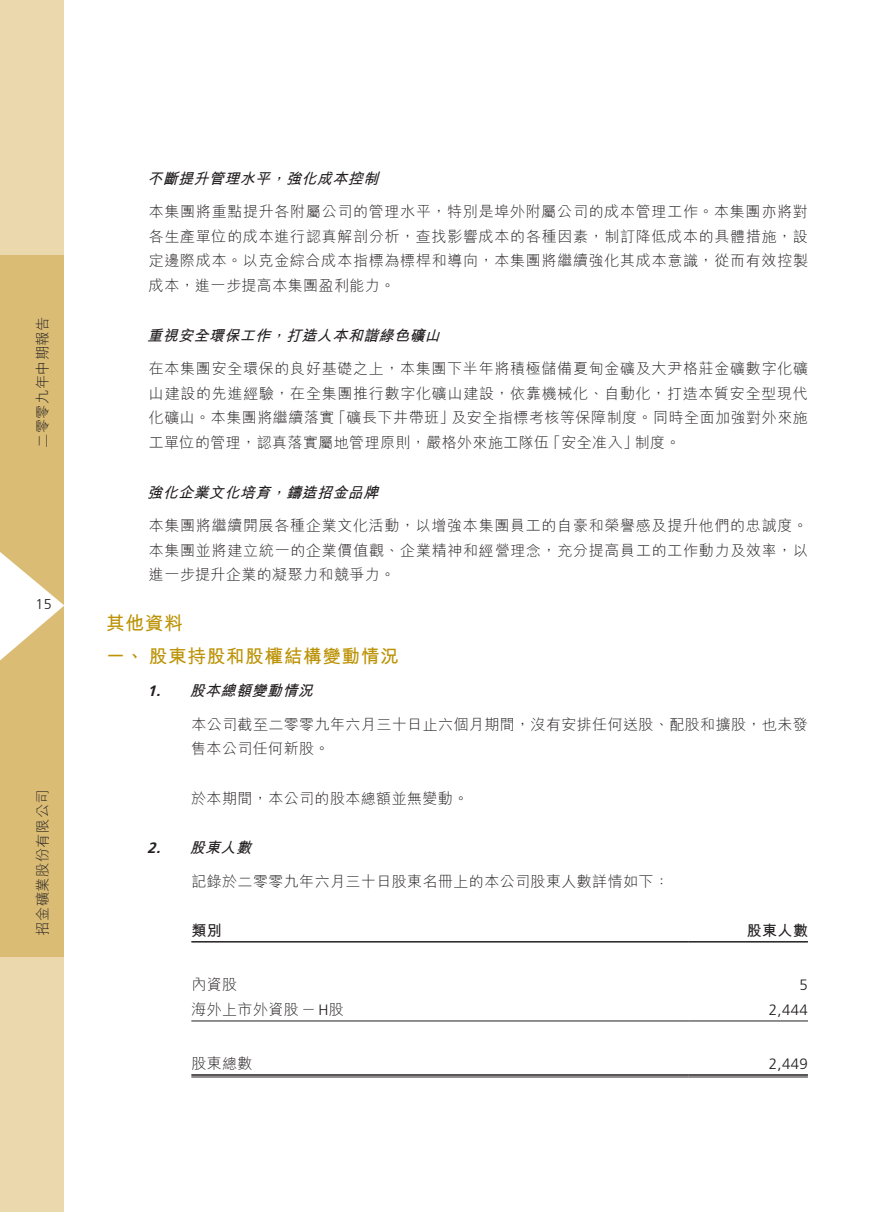
<style>
.page{position:relative;width:893px;height:1212px;background:#fff}
.page>*{position:absolute;margin:0;border:0;box-sizing:border-box;transform-origin:0 0}
.t1{font:700 18.75px/33.3px "M Hei HK";letter-spacing:.03em;color:#bc9306}
.t2{font:300 15px/24.8px "M Hei HK";letter-spacing:.035em;color:#231f20;text-align:justify}
.t3{font:italic 700 15px "M Hei HK";color:#231f20}
.t4{font:300 15px "Frutiger LT Std";letter-spacing:.03em;color:#231f20}
.t5{font:700 15px "M Hei HK";letter-spacing:.03em;color:#231f20}
.t6{font:italic 700 15px "Frutiger LT Std";color:#231f20}
.t7{font:300 14.25px "M Hei HK";letter-spacing:.03em;color:#231f20}
.t8{font:300 14.25px "Frutiger LT Std";color:#231f20}
.s1{font-family:"Frutiger LT Std"}
</style>
<div class="page">
<div style="left:0;top:0;width:64px;height:1212px;background:#ebd8ac"></div>
<div style="left:0;top:255px;width:64px;height:702px;background:#dabc75"></div>
<svg style="left:0;top:552px;width:64px;height:108px"></svg>
<hr style="left:191px;top:941px;width:498px;height:1px;background:#231f20">
<hr style="left:689px;top:941px;width:119px;height:1px;background:#231f20">
<hr style="left:191px;top:1020px;width:498px;height:1px;background:#231f20">
<hr style="left:689px;top:1020px;width:119px;height:1px;background:#231f20">
<hr style="left:191px;top:1074px;width:498px;height:2px;background:#231f20">
<hr style="left:191px;top:1077px;width:498px;height:1px;background:#231f20">
<hr style="left:689px;top:1074px;width:119px;height:2px;background:#231f20">
<hr style="left:689px;top:1077px;width:119px;height:1px;background:#231f20">
<p class="t7" style="left:33px;top:448px;width:133px;rotate:-90deg">二零零九年中期報告</p>
<p class="t8" style="left:35px;top:596px;width:18px">15</p>
<p class="t7" style="left:33px;top:935px;width:148px;rotate:-90deg">招金礦業股份有限公司</p>
<p class="t3" style="left:286px;top:167px;width:99px">強化成本控制</p>
<p class="t3" style="left:147px;top:167px;width:130px">不斷提升管理水平</p>
<p class="t2" style="left:149px;top:198px;width:661px">本集團將重點提升各附屬公司的管理水平，特別是埠外附屬公司的成本管理工作。本集團亦將對各生產單位的成本進行認真解剖分析，查找影響成本的各種因素，制訂降低成本的具體措施，設定邊際成本。以克金綜合成本指標為標桿和導向，本集團將繼續強化其成本意識，從而有效控製成本，進一步提高本集團盈利能力。</p>
<p class="t3" style="left:286px;top:324px;width:161px">打造人本和諧綠色礦山</p>
<p class="t3" style="left:271px;top:167px;width:22px">，</p>
<p class="t3" style="left:147px;top:324px;width:130px">重視安全環保工作</p>
<p class="t2" style="left:149px;top:355px;width:661px;text-align:right">在本集團安全環保的良好基礎之上，本集團下半年將積極儲備夏甸金礦及大尹格莊金礦數字化礦山建設的先進經驗，在全集團推行數字化礦山建設，依靠機械化、自動化，打造本質安全型現代及安全指標考核等保障制度。同時全面加強對外來施</p>
<p class="t3" style="left:271px;top:324px;width:22px">，</p>
<p class="t2" style="left:149px;top:405px;width:187px">化礦山。本集團將繼續落實</p>
<p class="t2" style="left:331px;top:405px;width:125px">「礦長下井帶班」</p>
<p class="t2" style="left:149px;top:430px;width:402px">工單位的管理，認真落實屬地管理原則，嚴格外來施工隊伍</p>
<p class="t3" style="left:286px;top:481px;width:99px">鑄造招金品牌</p>
<p class="t2" style="left:635px;top:430px;width:47px">制度。</p>
<p class="t2" style="left:546px;top:430px;width:94px">「安全准入」</p>
<p class="t3" style="left:147px;top:481px;width:130px">強化企業文化培育</p>
<p class="t2" style="left:149px;top:512px;width:661px">本集團將繼續開展各種企業文化活動，以增強本集團員工的自豪和榮譽感及提升他們的忠誠度。本集團並將建立統一的企業價值觀、企業精神和經營理念，充分提高員工的工作動力及效率，以進一步提升企業的凝聚力和競爭力。</p>
<p class="t1" style="left:106px;top:605px;width:294px">其他資料<br>一、股東持股和股權結構變動情況</p>
<p class="t3" style="left:190px;top:680px;width:130px">股本總額變動情況</p>
<p class="t3" style="left:271px;top:481px;width:22px">，</p>
<p class="t6" style="left:147px;top:682px;width:19px">1.</p>
<p class="t6" style="left:147px;top:839px;width:19px">2.</p>
<p class="t2" style="left:191px;top:711px;width:618px">本公司截至二零零九年六月三十日止六個月期間，沒有安排任何送股、配股和擴股，也未發售本公司任何新股。</p>
<p class="t2" style="left:191px;top:785px;width:279px">於本期間，本公司的股本總額並無變動。</p>
<p class="t3" style="left:190px;top:837px;width:68px">股東人數</p>
<p class="t2" style="left:191px;top:868px;width:479px">記錄於二零零九年六月三十日股東名冊上的本公司股東人數詳情如下：</p>
<p class="t5" style="left:191px;top:920px;width:32px">類別</p>
<p class="t5" style="left:747px;top:920px;width:63px">股東人數</p>
<p class="t2" style="left:191px;top:972px;width:47px">內資股</p>
<p class="t4" style="left:800px;top:976px;width:10px">5</p>
<p class="t2" style="left:191px;top:996px;width:154px">海外上市外資股－<span class="s1">H</span>股</p>
<p class="t4" style="left:769px;top:1001px;width:41px">2,444</p>
<p class="t2" style="left:191px;top:1050px;width:63px">股東總數</p>
<p class="t4" style="left:769px;top:1055px;width:41px">2,449</p>
</div>
